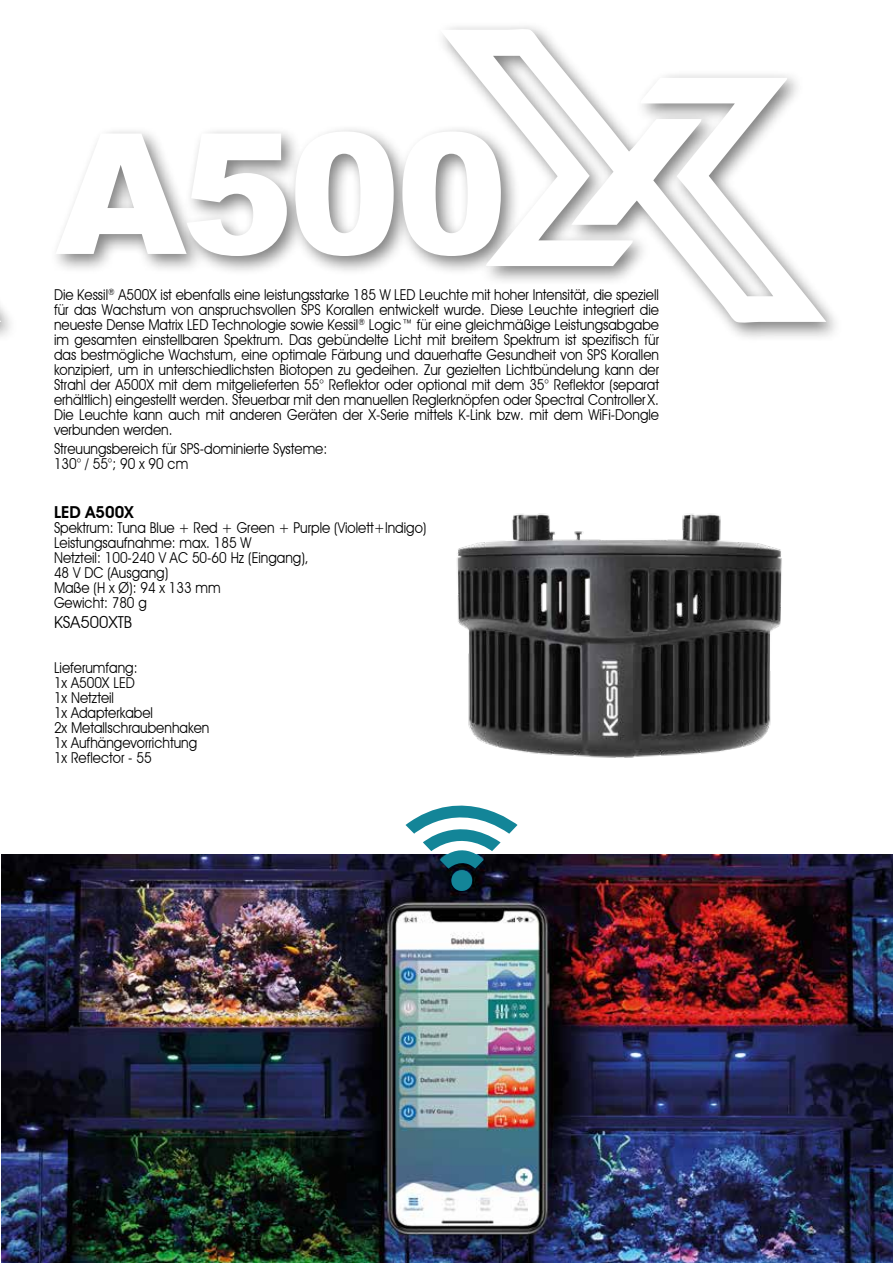
<style>
.page{position:relative;width:893px;height:1263px;background:#fff}
.page>*{position:absolute;margin:0;border:0;box-sizing:border-box;transform-origin:0 0}
.t1{font:900 168.15px "Arial";color:#fff}
.t2{font:16.5px "Avant Garde IT Cby BT";color:#000}
.t3{font:600 16.5px "Avant Garde IT Cby BT";color:#000}
.t4{font:15px/15px "Avant Garde IT Cby BT";color:#000;scale:.9 1}
</style>
<div class="page">
<div style="left:49px;top:123px;width:472px;height:153px;background:#000;opacity:.5"></div>
<div style="left:434px;top:21px;width:411px;height:322px;background:#000;opacity:.5"></div>
<svg style="left:440px;top:28px;width:386px;height:295px"></svg>
<svg style="left:0;top:306px;width:1px;height:17px"></svg>
<img style="left:457px;top:513px;width:325px;height:245px">
<img style="left:1px;top:855px;width:892px;height:408px">
<div style="left:451px;top:870px;width:21px;height:21px;background:#138598;border-radius:50%"></div>
<svg style="left:405px;top:805px;width:112px;height:63px"></svg>
<h1 class="t1" style="left:55px;top:72px;width:454px">A500</h1>
<p class="t4" style="left:54px;top:287px;width:674px">Die Kessil<sup>®</sup> A500X ist ebenfalls eine leistungsstarke 185 W LED Leuchte mit hoher Intensität, die speziell</p>
<p class="t4" style="left:54px;top:302px;width:674px;text-align:justify">für das Wachstum von anspruchsvollen SPS Korallen entwickelt wurde. Diese Leuchte integriert die neueste Dense Matrix LED Technologie sowie Kessil<sup>®</sup> Logic™ für eine gleichmäßige Leistungsabgabe im gesamten einstellbaren Spektrum. Das gebündelte Licht mit breitem Spektrum ist spezifisch für das bestmögliche Wachstum, eine optimale Färbung und dauerhafte Gesundheit von SPS Korallen konzipiert, um in unterschiedlichsten Biotopen zu gedeihen. Zur gezielten Lichtbündelung kann der Strahl der A500X mit dem mitgelieferten 55° Reflektor oder optional mit dem 35° Reflektor (separat erhältlich) eingestellt werden. Steuerbar mit den manuellen Reglerknöpfen oder Spectral Controller X.<br>Die Leuchte kann auch mit anderen Geräten der X-Serie mittels K-Link bzw. mit dem WiFi-Dongle verbunden werden.</p>
<p class="t4" style="left:54px;top:441px;width:305px">Streuungsbereich für SPS-dominierte Systeme:<br>130° / 55°; 90 x 90 cm</p>
<p class="t3" style="left:54px;top:502px;width:81px">LED A500X</p>
<p class="t4" style="left:54px;top:520px;width:415px">Spektrum: Tuna Blue + Red + Green + Purple (Violett+Indigo)<br>Leistungsaufnahme: max. 185 W<br>Netzteil: 100-240 V AC 50-60 Hz (Eingang),<br>48 V DC (Ausgang)<br>Maße (H x Ø): 94 x 133 mm<br>Gewicht: 780 g</p>
<p class="t2" style="left:54px;top:612px;width:80px">KSA500XTB</p>
<p class="t4" style="left:54px;top:660px;width:174px">Lieferumfang:<br>1x A500X LED<br>1x Netzteil<br>1x Adapterkabel<br>2x Metallschraubenhaken<br>1x Aufhängevorrichtung<br>1x Reflector - 55</p>
</div>
